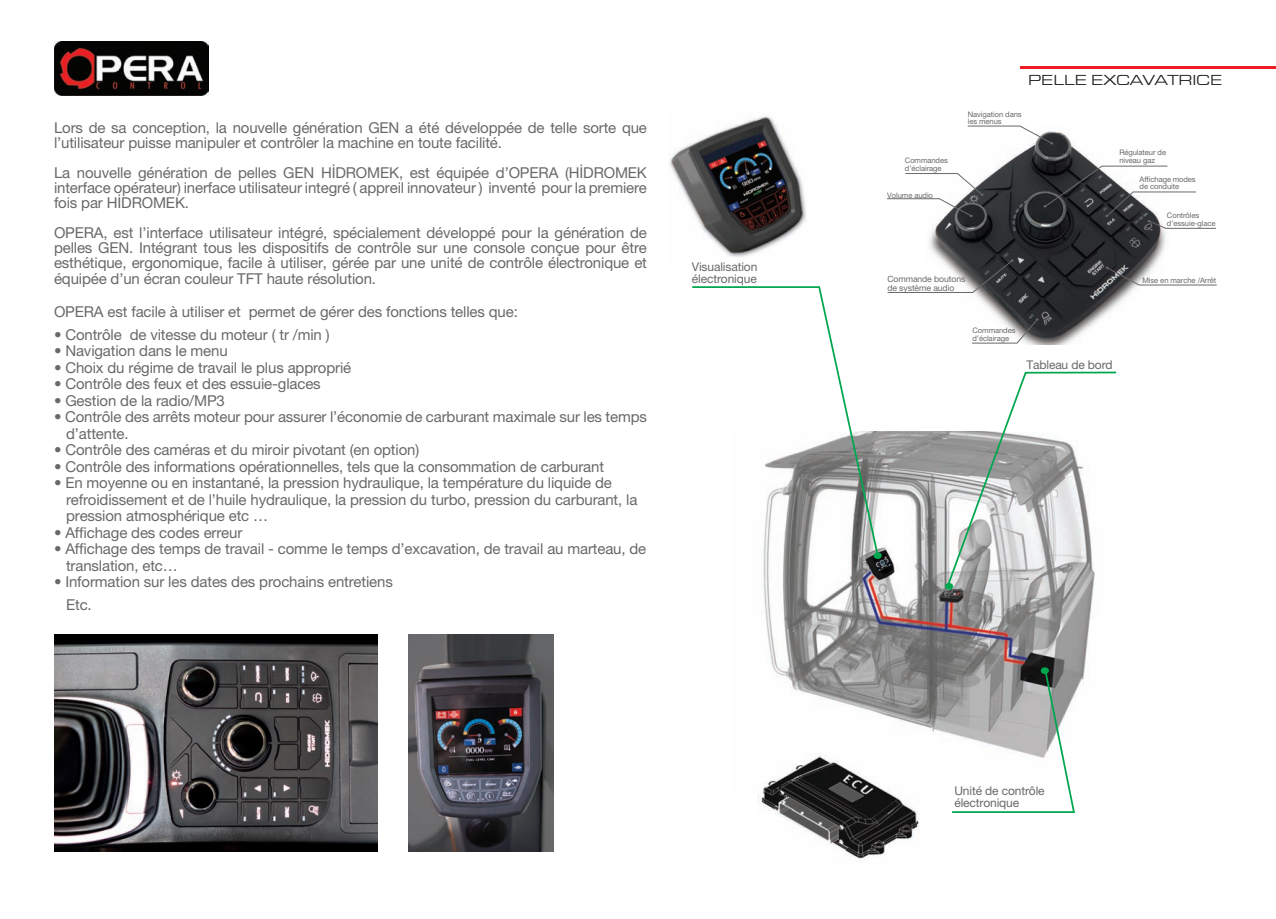
<style>
.page{position:relative;width:1276px;height:919px;background:#fff}
.page>*{position:absolute;margin:0;border:0;box-sizing:border-box;transform-origin:0 0}
.t1{font:15px/15px "Helvetica Neue LT Pro";letter-spacing:-.01em;color:#69696c}
.t2{font:15px "Euro Stile Extended";letter-spacing:-.01em;color:#231f20}
.t3{font:12px/12px "Helvetica Neue LT Pro";letter-spacing:-.01em;color:#69696c}
.t4{font:8.7px "Helvetica Neue LT Pro";letter-spacing:-.01em;color:#69696c}
.t5{font:7.65px/7.6px "Helvetica Neue LT Pro";letter-spacing:-.01em;color:#69696c}
</style>
<div class="page">
<hr style="left:1021px;top:66px;width:255px;height:2px;background:#ee1d23">
<img style="left:54px;top:42px;width:155px;height:53px">
<img style="left:409px;top:634px;width:144px;height:217px">
<img style="left:54px;top:634px;width:323px;height:217px">
<img style="left:763px;top:431px;width:331px;height:303px">
<img style="left:757px;top:756px;width:162px;height:104px">
<img style="left:669px;top:116px;width:137px;height:141px">
<svg style="left:692px;top:286px;width:187px;height:271px"></svg>
<div style="left:873px;top:552px;width:8px;height:7px;background:#00a74e;border-radius:50%"></div>
<svg style="left:946px;top:371px;width:171px;height:216px"></svg>
<div style="left:945px;top:583px;width:8px;height:6px;background:#00a74e;border-radius:50%"></div>
<svg style="left:950px;top:670px;width:126px;height:143px"></svg>
<div style="left:1040px;top:667px;width:9px;height:7px;background:#00a74e;border-radius:50%"></div>
<img style="left:929px;top:131px;width:237px;height:214px">
<svg style="left:967px;top:125px;width:86px;height:19px"></svg>
<svg style="left:887px;top:173px;width:96px;height:44px"></svg>
<svg style="left:1043px;top:165px;width:173px;height:64px"></svg>
<svg style="left:1105px;top:266px;width:112px;height:20px"></svg>
<svg style="left:971px;top:318px;width:67px;height:26px"></svg>
<svg style="left:887px;top:259px;width:126px;height:34px"></svg>
<p class="t1" style="left:54px;top:121px;width:594px">Lors de sa conception, la nouvelle génération GEN a été développée de telle sorte que l’utilisateur puisse manipuler et contrôler la machine en toute facilité.</p>
<p class="t1" style="left:54px;top:166px;width:594px;text-align:justify">La nouvelle génération de pelles GEN HİDROMEK, est équipée d’OPERA (HİDROMEK interface opérateur) inerface utilisateur integré ( appreil innovateur ) inventé pour la premiere fois par HİDROMEK.</p>
<p class="t1" style="left:54px;top:226px;width:594px;text-align:justify">OPERA, est l’interface utilisateur intégré, spécialement développé pour la génération de pelles GEN. Intégrant tous les dispositifs de contrôle sur une console conçue pour être esthétique, ergonomique, facile à utiliser, gérée par une unité de contrôle électronique et</p>
<p class="t1" style="left:54px;top:273px;width:323px">équipée d’un écran couleur TFT haute résolution.</p>
<p class="t1" style="left:54px;top:306px;width:465px">OPERA est facile à utiliser et permet de gérer des fonctions telles que:</p>
<p class="t1" style="left:54px;top:328px;width:277px">• Contrôle de vitesse du moteur ( tr /min )</p>
<p class="t1" style="left:54px;top:345px;width:175px">• Navigation dans le menu</p>
<p class="t1" style="left:54px;top:361px;width:299px">• Choix du régime de travail le plus approprié</p>
<p class="t1" style="left:54px;top:378px;width:268px">• Contrôle des feux et des essuie-glaces</p>
<p class="t1" style="left:54px;top:394px;width:172px">• Gestion de la radio/MP3</p>
<p class="t1" style="left:66px;top:410px;width:582px;line-height:16.5px;text-indent:-12px">• Contrôle des arrêts moteur pour assurer l’économie de carburant maximale sur les temps d’attente.</p>
<p class="t1" style="left:54px;top:444px;width:367px">• Contrôle des caméras et du miroir pivotant (en option)</p>
<p class="t1" style="left:54px;top:460px;width:551px">• Contrôle des informations opérationnelles, tels que la consommation de carburant</p>
<p class="t1" style="left:66px;top:476px;width:573px;line-height:16.5px;text-indent:-12px">• En moyenne ou en instantané, la pression hydraulique, la température du liquide de refroidissement et de l’huile hydraulique, la pression du turbo, pression du carburant, la pression atmosphérique etc …</p>
<p class="t1" style="left:54px;top:526px;width:190px">• Affichage des codes erreur</p>
<p class="t1" style="left:66px;top:542px;width:582px;line-height:16.5px;text-indent:-12px">• Affichage des temps de travail - comme le temps d’excavation, de travail au marteau, de translation, etc…</p>
<p class="t1" style="left:66px;top:572px;width:328px;line-height:22.5px;text-indent:-12px">• Information sur les dates des prochains entretiens<br>Etc.</p>
<p class="t3" style="left:692px;top:261px;width:67px">Visualisation électronique</p>
<p class="t2" style="left:1028px;top:73px;width:196px">PELLE EXCAVATRICE</p>
<p class="t5" style="left:905px;top:157px;width:44px">Commandes d’éclairage</p>
<p class="t5" style="left:887px;top:192px;width:47px">Volume audio</p>
<p class="t5" style="left:967px;top:111px;width:55px">Navigation dans les menus</p>
<p class="t5" style="left:1119px;top:150px;width:48px">Régulateur de niveau gaz</p>
<p class="t5" style="left:1139px;top:176px;width:58px">Affichage modes de conduite</p>
<p class="t5" style="left:1167px;top:212px;width:50px">Contrôles d’essuie-glace</p>
<p class="t4" style="left:887px;top:276px;width:79px">Commande boutons</p>
<p class="t5" style="left:1142px;top:277px;width:75px">Mise en marche /Arrêt</p>
<p class="t4" style="left:887px;top:285px;width:69px">de système audio</p>
<p class="t5" style="left:972px;top:327px;width:44px">Commandes d’éclairage</p>
<p class="t3" style="left:1026px;top:360px;width:88px">Tableau de bord</p>
<p class="t3" style="left:954px;top:786px;width:92px">Unité de contrôle électronique</p>
</div>
